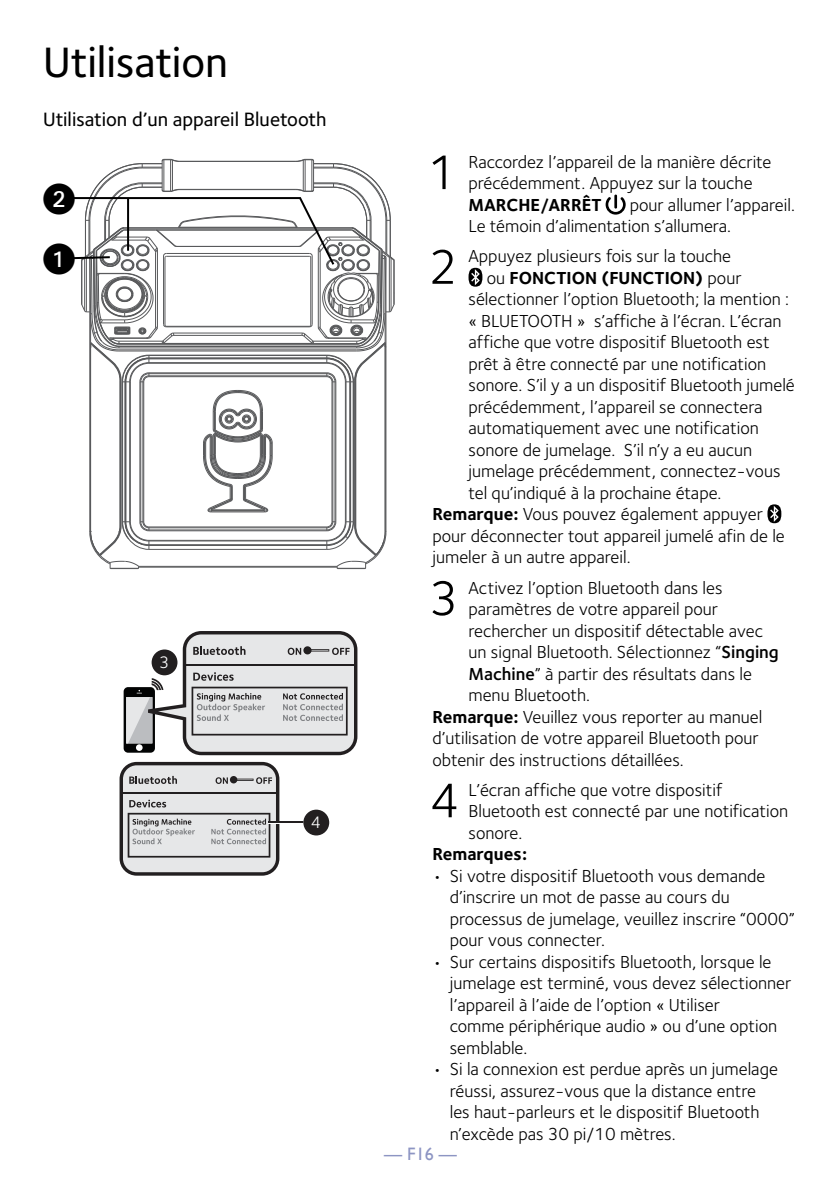
<style>
.page{position:relative;width:840px;height:1191px;background:#fff}
.page>*{position:absolute;margin:0;border:0;box-sizing:border-box;transform-origin:0 0}
.t1{font:50.2px "Foundry Sterling";color:#000}
.t2{font:500 44px "Foundry Sterling";color:#000}
.t3{font:32px "Deco Numbers LH Circle";color:#000}
.t4{font:500 20px "Foundry Sterling";color:#000}
.t5{font:18px/21.4px "Foundry Sterling";color:#000}
.t6{font:700 18px "Foundry Sterling";color:#000}
.t7{font:18px "Gill Sans";color:#8d95c3}
.t8{font:17.2px "Foundry Sterling";color:#fff}
.s1{font-weight:400}
.s2{font-weight:700}
.s3{font-weight:600}
</style>
<div class="page">
<svg style="left:605px;top:194px;width:20px;height:21px"></svg>
<svg style="left:468px;top:268px;width:14px;height:19px"></svg>
<svg style="left:767px;top:504px;width:14px;height:19px"></svg>
<svg style="left:123px;top:631px;width:234px;height:124px"></svg>
<svg style="left:119px;top:762px;width:160px;height:113px;background:#c1c2c3"></svg>
<hr style="left:268px;top:821px;width:40px;height:2px;background:#fff">
<hr style="left:268px;top:821px;width:40px;height:1px;background:#221f20">
<div style="left:303px;top:809px;width:26px;height:26px;background:#221f20;border-radius:50%"></div>
<hr style="left:149px;top:549px;width:177px;height:1px;background:#58595b">
<hr style="left:149px;top:545px;width:177px;height:1px;background:#58595b">
<hr style="left:149px;top:544px;width:177px;height:1px;background:#58595b">
<hr style="left:149px;top:540px;width:177px;height:1px;background:#58595b">
<hr style="left:149px;top:530px;width:177px;height:1px;background:#58595b">
<hr style="left:149px;top:529px;width:177px;height:1px;background:#58595b">
<hr style="left:149px;top:527px;width:177px;height:1px;background:#58595b">
<hr style="left:149px;top:526px;width:177px;height:1px;background:#58595b">
<hr style="left:89px;top:257px;width:1px;height:275px;background:#58595b">
<hr style="left:122px;top:382px;width:1px;height:140px;background:#58595b">
<hr style="left:124px;top:382px;width:1px;height:140px;background:#58595b">
<hr style="left:125px;top:382px;width:1px;height:140px;background:#58595b">
<hr style="left:129px;top:382px;width:1px;height:140px;background:#58595b">
<hr style="left:130px;top:382px;width:1px;height:140px;background:#58595b">
<hr style="left:139px;top:382px;width:1px;height:140px;background:#58595b">
<hr style="left:140px;top:382px;width:1px;height:140px;background:#58595b">
<hr style="left:142px;top:382px;width:1px;height:140px;background:#58595b">
<hr style="left:143px;top:382px;width:1px;height:140px;background:#58595b">
<hr style="left:331px;top:382px;width:1px;height:140px;background:#58595b">
<hr style="left:332px;top:382px;width:1px;height:140px;background:#58595b">
<hr style="left:334px;top:382px;width:1px;height:140px;background:#58595b">
<hr style="left:335px;top:382px;width:1px;height:140px;background:#58595b">
<hr style="left:345px;top:382px;width:1px;height:140px;background:#58595b">
<hr style="left:349px;top:382px;width:1px;height:140px;background:#58595b">
<hr style="left:350px;top:382px;width:1px;height:140px;background:#58595b">
<hr style="left:352px;top:382px;width:1px;height:140px;background:#58595b">
<hr style="left:353px;top:382px;width:1px;height:140px;background:#58595b">
<hr style="left:354px;top:380px;width:1px;height:146px;background:#58595b">
<hr style="left:355px;top:380px;width:1px;height:146px;background:#58595b">
<hr style="left:384px;top:347px;width:1px;height:184px;background:#58595b">
<hr style="left:385px;top:257px;width:1px;height:275px;background:#58595b">
<svg style="left:203px;top:390px;width:70px;height:123px"></svg>
<hr style="left:90px;top:346px;width:1px;height:185px;background:#58595b">
<hr style="left:119px;top:380px;width:1px;height:146px;background:#58595b">
<hr style="left:120px;top:380px;width:1px;height:146px;background:#58595b">
<hr style="left:138px;top:566px;width:199px;height:1px;background:#58595b">
<svg style="left:326px;top:521px;width:60px;height:49px"></svg>
<svg style="left:89px;top:521px;width:61px;height:49px"></svg>
<svg style="left:70px;top:158px;width:325px;height:225px"></svg>
<hr style="left:127px;top:198px;width:2px;height:53px;background:#000">
<h2 class="t2" style="left:43px;top:37px;width:186px">Utilisation</h2>
<p class="t4" style="left:43px;top:107px;width:284px">Utilisation d’un appareil Bluetooth</p>
<h3 class="t3" style="left:43px;top:184px;width:33px">v</h3>
<h3 class="t3" style="left:43px;top:243px;width:33px">u</h3>
<p class="t8" style="left:159px;top:652px;width:12px">3</p>
<p class="t8" style="left:311px;top:812px;width:12px">4</p>
<h1 class="t1" style="left:427px;top:143px;width:31px">1</h1>
<p class="t5" style="left:468px;top:151px;width:304px">Raccordez l’appareil de la manière décrite précédemment. Appuyez sur la touche</p>
<p class="t6" style="left:468px;top:194px;width:134px">MARCHE/ARRÊT</p>
<p class="t5" style="left:468px;top:194px;width:328px;text-indent:161px">pour allumer l’appareil.<br>Le témoin d’alimentation s’allumera.</p>
<h1 class="t1" style="left:428px;top:238px;width:31px">2</h1>
<p class="t5" style="left:468px;top:245px;width:264px">Appuyez plusieurs fois sur la touche</p>
<p class="t6" style="left:486px;top:267px;width:256px"><span class="s1">ou</span> FONCTION (FUNCTION) <span class="s1">pour</span></p>
<p class="t5" style="left:468px;top:288px;width:322px">sélectionner l’option Bluetooth; la mention :</p>
<p class="t5" style="left:468px;top:310px;width:314px">« BLUETOOTH » s’affiche à l’écran. L’écran</p>
<p class="t5" style="left:468px;top:331px;width:302px">affiche que votre dispositif Bluetooth est</p>
<p class="t5" style="left:468px;top:353px;width:299px">prêt à être connecté par une notification</p>
<p class="t5" style="left:468px;top:374px;width:328px">sonore. S’il y a un dispositif Bluetooth jumelé</p>
<p class="t5" style="left:468px;top:396px;width:295px">précédemment, l’appareil se connectera</p>
<p class="t5" style="left:468px;top:417px;width:291px">automatiquement avec une notification</p>
<p class="t5" style="left:468px;top:439px;width:285px">sonore de jumelage. S’il n’y a eu aucun</p>
<p class="t5" style="left:468px;top:460px;width:313px">jumelage précédemment, connectez-vous</p>
<p class="t5" style="left:468px;top:482px;width:254px">tel qu’indiqué à la prochaine étape.</p>
<p class="t5" style="left:432px;top:503px;width:332px"><span class="s2">Remarque:</span> Vous pouvez également appuyer</p>
<p class="t5" style="left:432px;top:525px;width:353px">pour déconnecter tout appareil jumelé afin de le</p>
<p class="t5" style="left:432px;top:546px;width:199px">jumeler à un autre appareil.</p>
<h1 class="t1" style="left:428px;top:569px;width:31px">3</h1>
<p class="t5" style="left:468px;top:576px;width:255px">Activez l’option Bluetooth dans les</p>
<p class="t5" style="left:468px;top:598px;width:251px">paramètres de votre appareil pour</p>
<p class="t5" style="left:468px;top:619px;width:296px">rechercher un dispositif détectable avec</p>
<p class="t5" style="left:468px;top:641px;width:312px">un signal Bluetooth. Sélectionnez “<span class="s3">Singing</span></p>
<p class="t5" style="left:468px;top:662px;width:285px"><span class="s3">Machine</span>” à partir des résultats dans le</p>
<p class="t5" style="left:468px;top:684px;width:123px">menu Bluetooth.</p>
<p class="t5" style="left:432px;top:705px;width:331px"><span class="s2">Remarque:</span> Veuillez vous reporter au manuel</p>
<p class="t5" style="left:432px;top:727px;width:328px">d’utilisation de votre appareil Bluetooth pour</p>
<p class="t5" style="left:432px;top:748px;width:253px">obtenir des instructions détaillées.</p>
<h1 class="t1" style="left:429px;top:771px;width:31px">4</h1>
<p class="t5" style="left:468px;top:779px;width:321px">L’écran affiche que votre dispositif<br>Bluetooth est connecté par une notification sonore.</p>
<p class="t6" style="left:432px;top:843px;width:96px">Remarques:</p>
<p class="t5" style="left:449px;top:865px;width:346px;text-indent:-17px">• Si votre dispositif Bluetooth vous demande d’inscrire un mot de passe au cours du processus de jumelage, veuillez inscrire “0000” pour vous connecter.</p>
<p class="t5" style="left:449px;top:951px;width:343px;text-indent:-17px">• Sur certains dispositifs Bluetooth, lorsque le jumelage est terminé, vous devez sélectionner l’appareil à l’aide de l’option « Utiliser<br>comme périphérique audio » ou d’une option semblable.</p>
<p class="t5" style="left:449px;top:1058px;width:329px;text-indent:-17px">• Si la connexion est perdue après un jumelage réussi, assurez-vous que la distance entre les haut-parleurs et le dispositif Bluetooth n’excède pas 30 pi/10 mètres.</p>
<p class="t7" style="left:384px;top:1143px;width:74px">— F16 —</p>
</div>
